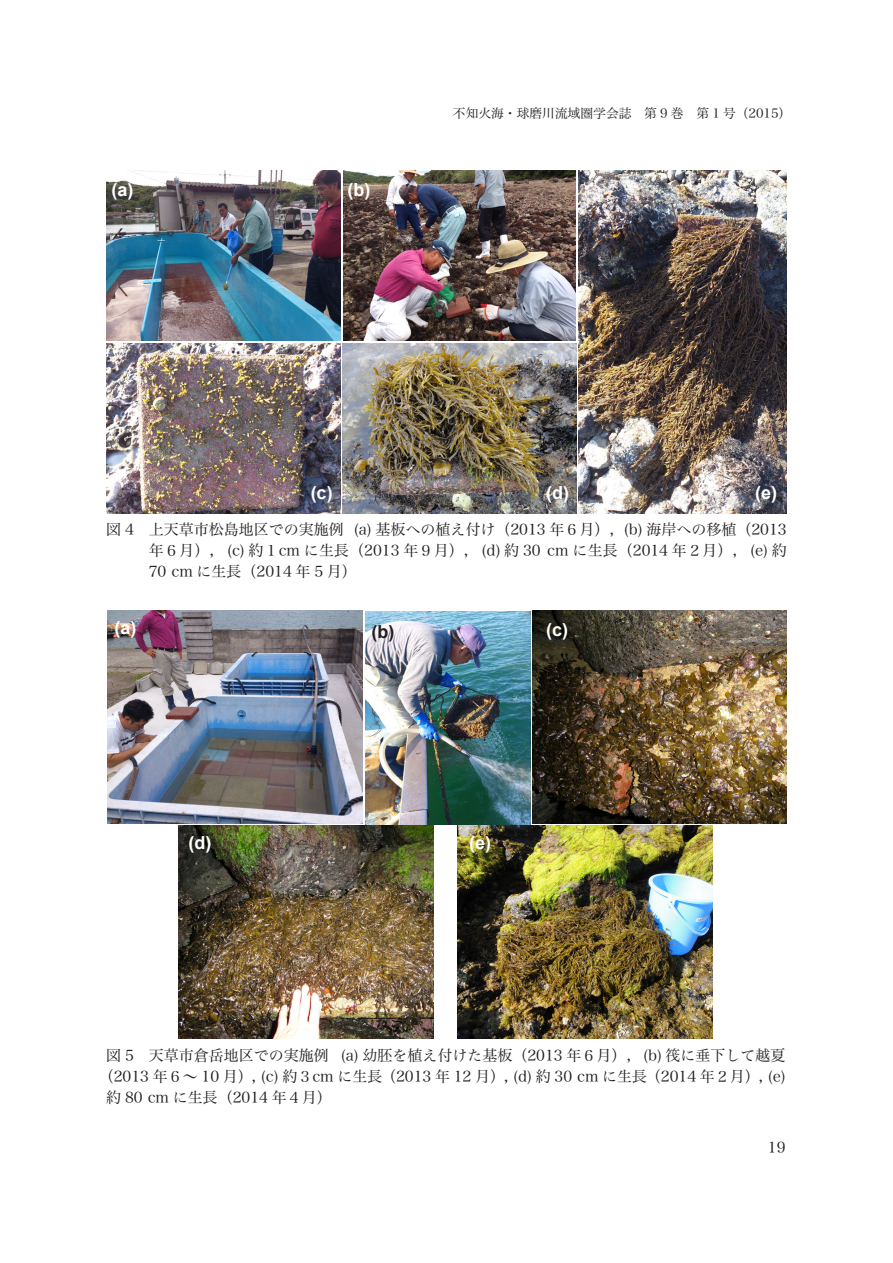
<style>
.page{position:relative;width:893px;height:1263px;background:#fff}
.page>*{position:absolute;margin:0;border:0;box-sizing:border-box;transform-origin:0 0}
.t1{font:700 18px "Arial";color:#fff}
.t2{font:700 18px "Arial";color:#231f20}
.t3{font:15px/21px "Hira Min Pro W3";color:#231f20;text-align:justify}
.t4{font:12.75px "Hira Min Pro W3";color:#231f20}
</style>
<div class="page">
<img style="left:107px;top:170px;width:233px;height:170px">
<img style="left:343px;top:170px;width:233px;height:170px">
<img style="left:107px;top:343px;width:233px;height:170px">
<img style="left:342px;top:343px;width:234px;height:170px">
<img style="left:579px;top:170px;width:208px;height:344px">
<img style="left:107px;top:611px;width:255px;height:212px">
<img style="left:365px;top:611px;width:166px;height:213px">
<img style="left:533px;top:611px;width:254px;height:212px">
<img style="left:179px;top:826px;width:255px;height:212px">
<img style="left:457px;top:826px;width:255px;height:212px">
<div style="left:473px;top:839px;width:36px;height:32px;background:#231f20;opacity:.75"></div>
<p class="t1" style="left:112px;top:178px;width:23px">(a)</p>
<p class="t1" style="left:347px;top:178px;width:24px">(b)</p>
<p class="t4" style="left:453px;top:102px;width:340px">不知火海・球磨川流域圏学会誌　第 9 巻　第 1 号（2015）</p>
<p class="t1" style="left:311px;top:481px;width:23px">(c)</p>
<p class="t1" style="left:546px;top:481px;width:24px">(d)</p>
<p class="t1" style="left:755px;top:481px;width:23px">(e)</p>
<p class="t3" style="left:149px;top:518px;width:639px;text-indent:-43px">図 4　上天草市松島地区での実施例 (a) 基板への植え付け（2013 年６月）, (b) 海岸への移植（2013年６月）, (c) 約１cm に生長（2013 年９月）, (d) 約 30 cm に生長（2014 年２月）, (e) 約70 cm に生長（2014 年 5 月）</p>
<p class="t1" style="left:114px;top:616px;width:23px">(a)</p>
<p class="t2" style="left:371px;top:620px;width:24px">(b)</p>
<p class="t1" style="left:546px;top:618px;width:23px">(c)</p>
<p class="t1" style="left:189px;top:831px;width:24px">(d)</p>
<p class="t1" style="left:469px;top:831px;width:23px">(e)</p>
<p class="t3" style="left:106px;top:1043px;width:681px">図 5　天草市倉岳地区での実施例 (a) 幼胚を植え付けた基板（2013 年６月）, (b) 筏に垂下して越夏</p>
<p class="t3" style="left:99px;top:1064px;width:688px">（2013 年６～ 10 月）, (c) 約３cm に生長（2013 年 12 月）, (d) 約 30 cm に生長（2014 年２月）, (e)</p>
<p class="t3" style="left:106px;top:1085px;width:227px">約 80 cm に生長（2014 年４月）</p>
<p class="t3" style="left:768px;top:1135px;width:19px">19</p>
</div>
